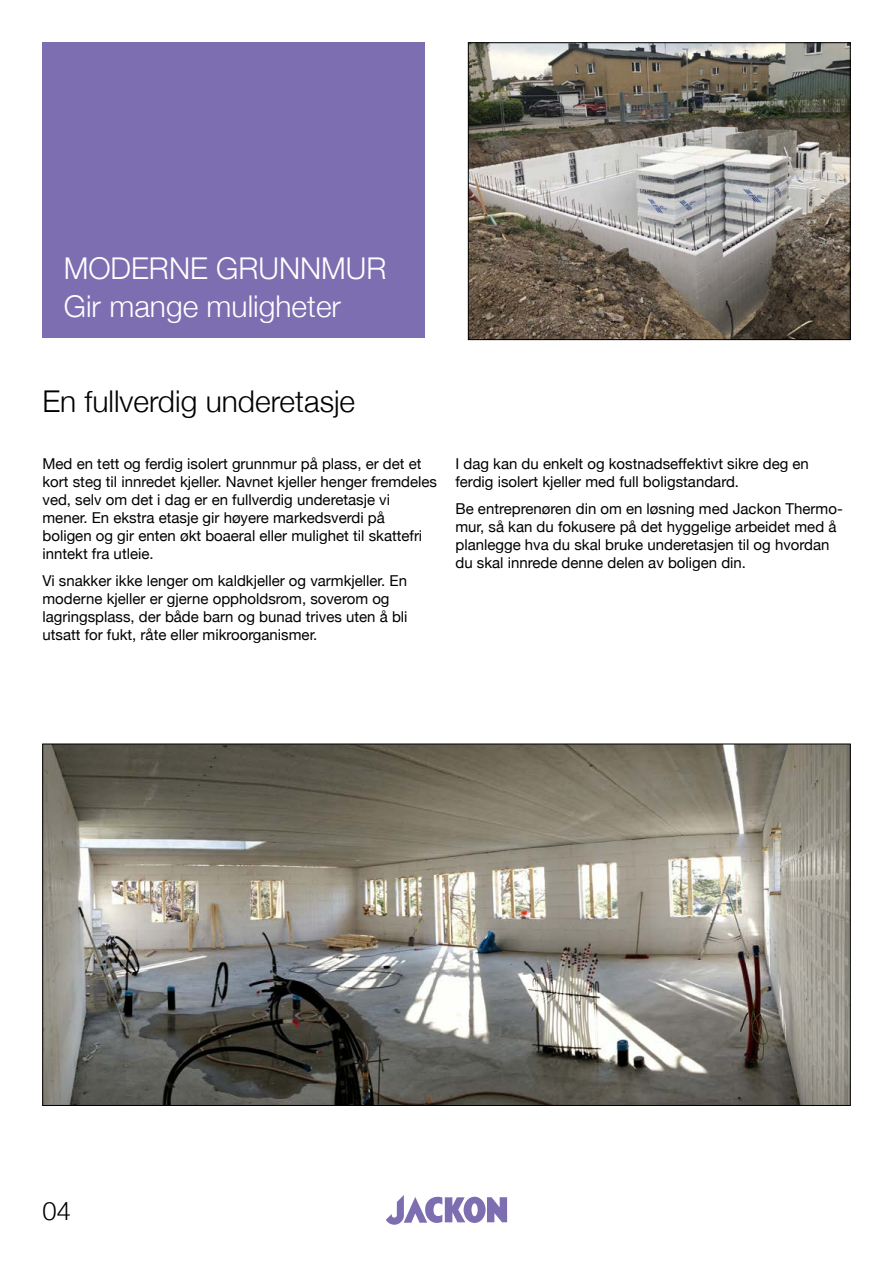
<style>
.page{position:relative;width:893px;height:1263px;background:#fff}
.page>*{position:absolute;margin:0;border:0;box-sizing:border-box;transform-origin:0 0}
.t1{font:300 30px/37.5px "Helvetica Neue";color:#fff}
.t2{font:300 30px "Helvetica Neue";color:#000}
.t3{font:300 25.5px "Helvetica Neue";color:#000}
.t4{font:15px/18px "Helvetica Neue";color:#000}
</style>
<div class="page">
<img style="left:45px;top:746px;width:803px;height:358px">
<div style="left:43px;top:43px;width:382px;height:295px;background:#7c6eb0"></div>
<img style="left:470px;top:45px;width:378px;height:293px">
<div style="left:468px;top:43px;width:382px;height:297px;border:1px solid #000"></div>
<svg style="left:386px;top:1195px;width:121px;height:30px"></svg>
<h1 class="t1" style="left:64px;top:247px;width:324px">MODERNE GRUNNMUR<br>Gir mange muligheter</h1>
<h1 class="t2" style="left:42px;top:377px;width:314px">En fullverdig underetasje</h1>
<p class="t4" style="left:43px;top:456px;width:396px">Med en tett og ferdig isolert grunnmur på plass, er det et kort steg til innredet kjeller. Navnet kjeller henger fremdeles ved, selv om det i dag er en fullverdig underetasje vi mener. En ekstra etasje gir høyere markedsverdi på boligen og gir enten økt boaeral eller mulighet til skattefri inntekt fra utleie.</p>
<p class="t4" style="left:43px;top:572px;width:367px">Vi snakker ikke lenger om kaldkjeller og varmkjeller. En moderne kjeller er gjerne oppholdsrom, soverom og lagringsplass, der både barn og bunad trives uten å bli utsatt for fukt, råte eller mikroorganismer.</p>
<p class="t4" style="left:455px;top:456px;width:355px">I dag kan du enkelt og kostnadseffektivt sikre deg en ferdig isolert kjeller med full boligstandard.</p>
<p class="t4" style="left:455px;top:500px;width:389px">Be entreprenøren din om en løsning med Jackon Thermo&shy;mur, så kan du fokusere på det hyggelige arbeidet med å planlegge hva du skal bruke underetasjen til og hvordan du skal innrede denne delen av boligen din.</p>
<h2 class="t3" style="left:43px;top:1190px;width:30px">04</h2>
</div>
